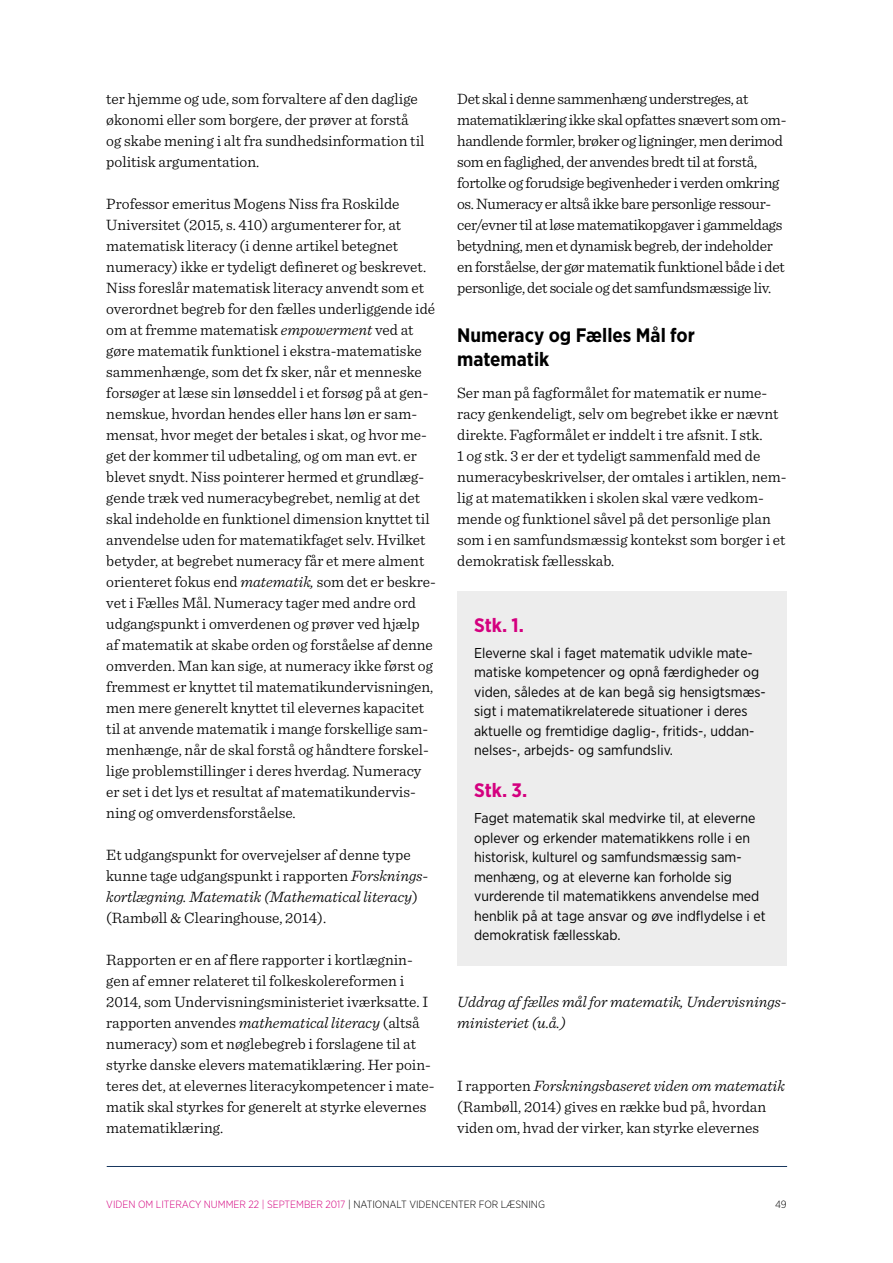
<style>
.page{position:relative;width:893px;height:1263px;background:#fff}
.page>*{position:absolute;margin:0;border:0;box-sizing:border-box;transform-origin:0 0}
.t1{font:700 19.5px/24px "Gotham Narrow";color:#000}
.t2{font:700 19.5px "Gotham Narrow";color:#d4007f}
.t3{font:300 15.75px/21px "Sentinel";color:#000}
.t4{font:300 15.75px/21px "Sentinel";letter-spacing:-.02em;color:#000}
.t5{font:italic 300 15.75px/21px "Sentinel";color:#000}
.t6{font:14.25px/19.5px "Gotham Narrow";color:#000}
.t7{font:300 10.5px "Gotham Narrow";color:#d4007f}
.t8{font:300 10.5px "Gotham Narrow";color:#000}
.s1{font-style:italic}
.s2{color:#000}
</style>
<div class="page">
<div style="left:457px;top:592px;width:330px;height:374px;background:#ededed"></div>
<hr style="left:107px;top:1166px;width:680px;height:1px;background:#17365d">
<p class="t3" style="left:106px;top:87px;width:320px">ter hjemme og ude, som forvaltere af den daglige økonomi eller som borgere, der prøver at forstå og skabe mening i alt fra sundhedsinformation til politisk argumentation.</p>
<p class="t3" style="left:106px;top:192px;width:331px">Professor emeritus Mogens Niss fra Roskilde Universitet (2015, s. 410) argumenterer for, at matematisk literacy (i denne artikel betegnet numeracy) ikke er tydeligt defineret og beskrevet.<br>Niss foreslår matematisk literacy anvendt som et overordnet begreb for den fælles underliggende idé om at fremme matematisk <span class="s1">empowerment</span> ved at gøre matematik funktionel i ekstra-matematiske sammenhænge, som det fx sker, når et menneske forsøger at læse sin lønseddel i et forsøg på at gen&shy;nemskue, hvordan hendes eller hans løn er sam&shy;mensat, hvor meget der betales i skat, og hvor me&shy;get der kommer til udbetaling, og om man evt. er blevet snydt. Niss pointerer hermed et grundlæg&shy;gende træk ved numeracybegrebet, nemlig at det skal indeholde en funktionel dimension knyttet til anvendelse uden for matematikfaget selv. Hvilket betyder, at begrebet numeracy får et mere alment orienteret fokus end <span class="s1">matematik,</span> som det er beskre&shy;vet i Fælles Mål. Numeracy tager med andre ord udgangspunkt i omverdenen og prøver ved hjælp af matematik at skabe orden og forståelse af denne omverden. Man kan sige, at numeracy ikke først og fremmest er knyttet til matematikundervisningen, men mere generelt knyttet til elevernes kapacitet til at anvende matematik i mange forskellige sam&shy;menhænge, når de skal forstå og håndtere forskel&shy;lige problemstillinger i deres hverdag. Numeracy er set i det lys et resultat af matematikundervis&shy;ning og omverdensforståelse.</p>
<p class="t3" style="left:106px;top:843px;width:323px">Et udgangspunkt for overvejelser af denne type kunne tage udgangspunkt i rapporten <span class="s1">Forsknings&shy;kortlægning. Matematik (Mathematical literacy</span>) (Rambøll &amp; Clearinghouse, 2014).</p>
<p class="t3" style="left:106px;top:948px;width:330px">Rapporten er en af flere rapporter i kortlægnin&shy;gen af emner relateret til folkeskolereformen i 2014, som Undervisningsministeriet iværksatte. I rapporten anvendes <span class="s1">mathematical literacy</span> (altså numeracy) som et nøglebegreb i forslagene til at styrke danske elevers matematiklæring. Her poin&shy;teres det, at elevernes literacykompetencer i mate&shy;matik skal styrkes for generelt at styrke elevernes matematiklæring.</p>
<p class="t4" style="left:457px;top:87px;width:331px">Det skal i denne sammenhæng understreges, at matematiklæring ikke skal opfattes snævert som om&shy;handlende formler, brøker og ligninger, men derimod som en faglighed, der anvendes bredt til at forstå, fortolke og forudsige begivenheder i verden omkring os. Numeracy er altså ikke bare personlige ressour&shy;cer/evner til at løse matematikopgaver i gammeldags betydning, men et dynamisk begreb, der indeholder en forståelse, der gør matematik funktionel både i det personlige, det sociale og det samfundsmæssige liv.</p>
<p class="t1" style="left:457px;top:323px;width:239px">Numeracy og Fælles Mål for matematik</p>
<p class="t3" style="left:457px;top:381px;width:331px">Ser man på fagformålet for matematik er nume&shy;racy genkendeligt, selv om begrebet ikke er nævnt direkte. Fagformålet er inddelt i tre afsnit. I stk.<br>1 og stk. 3 er der et tydeligt sammenfald med de numeracybeskrivelser, der omtales i artiklen, nem&shy;lig at matematikken i skolen skal være vedkom&shy;mende og funktionel såvel på det personlige plan som i en samfundsmæssig kontekst som borger i et demokratisk fællesskab.</p>
<p class="t2" style="left:474px;top:612px;width:51px">Stk. 1.</p>
<p class="t6" style="left:474px;top:642px;width:293px">Eleverne skal i faget matematik udvikle mate&shy;matiske kompetencer og opnå færdigheder og viden, således at de kan begå sig hensigtsmæs&shy;sigt i matematikrelaterede situationer i deres aktuelle og fremtidige daglig-, fritids-, uddan&shy;nelses-, arbejds- og samfundsliv.</p>
<p class="t2" style="left:474px;top:778px;width:55px">Stk. 3.</p>
<p class="t6" style="left:474px;top:808px;width:293px">Faget matematik skal medvirke til, at eleverne oplever og erkender matematikkens rolle i en historisk, kulturel og samfundsmæssig sam&shy;menhæng, og at eleverne kan forholde sig vurderende til matematikkens anvendelse med henblik på at tage ansvar og øve indflydelse i et demokratisk fællesskab.</p>
<p class="t5" style="left:457px;top:990px;width:331px">Uddrag af fælles mål for matematik, Undervisnings&shy;ministeriet (u.å.)</p>
<p class="t3" style="left:457px;top:1074px;width:329px">I rapporten <span class="s1">Forskningsbaseret viden om matematik </span>(Rambøll, 2014) gives en række bud på, hvordan viden om, hvad der virker, kan styrke elevernes</p>
<p class="t7" style="left:106px;top:1197px;width:440px">VIDEN OM LITERACY NUMMER 22 | SEPTEMBER 2017 <span class="s2">| NATIONALT VIDENCENTER FOR LÆSNING</span></p>
<p class="t8" style="left:775px;top:1197px;width:13px">49</p>
</div>
